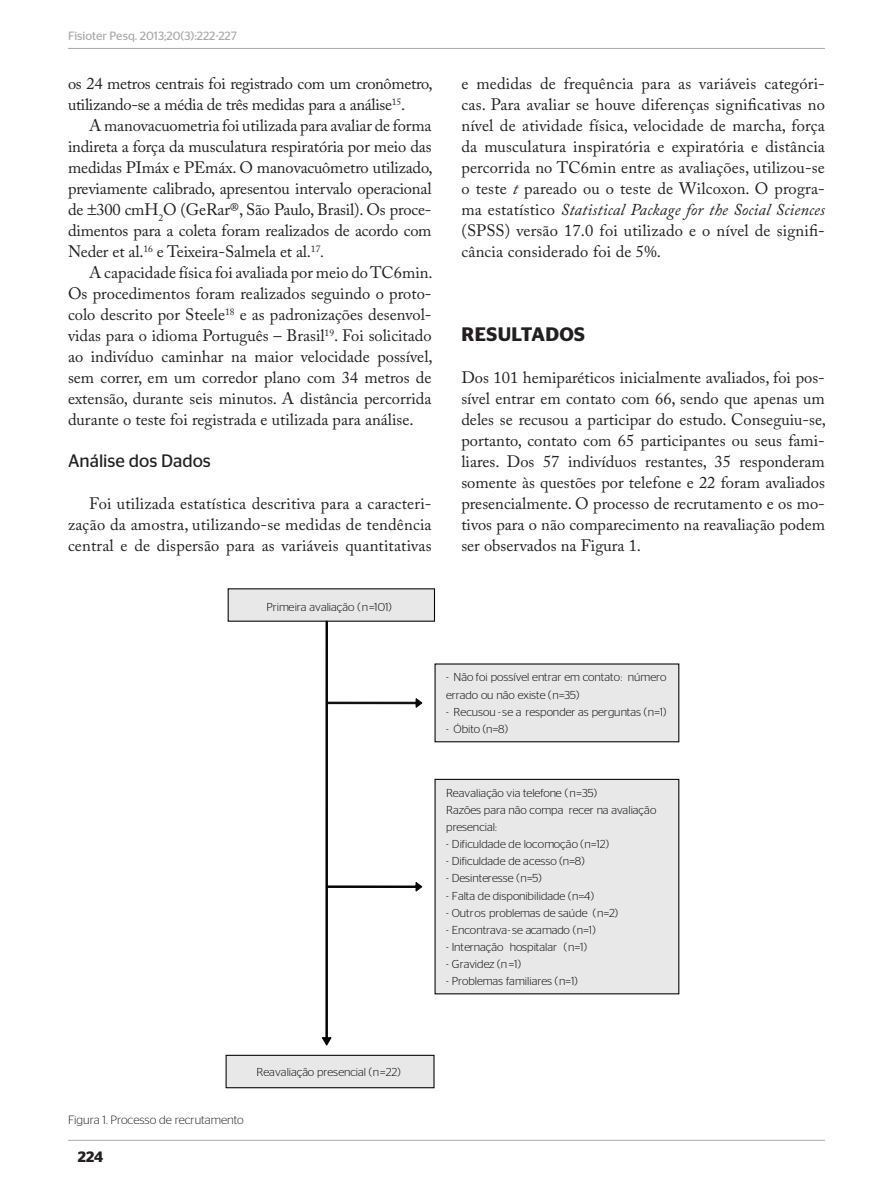
<style>
.page{position:relative;width:893px;height:1191px;background:#fff}
.page>*{position:absolute;margin:0;border:0;box-sizing:border-box;transform-origin:0 0}
.t1{font:600 19.5px "Stag Sans";letter-spacing:.02em;color:#231f20}
.t2{font:18px "Stag Sans";color:#231f20}
.t3{font:16.5px/21px "Adobe Caslon Pro";color:#231f20;text-align:justify}
.t4{font:16.5px/21px "Adobe Caslon Pro";letter-spacing:-.02em;color:#231f20}
.t5{font:600 15px "Stag Sans";color:#231f20}
.t6{font:12px "Stag Sans";color:#a8a9ad}
.t7{font:300 12px "Stag Sans";color:#231f20}
.t8{font:300 11.55px/17px "Stag Sans";color:#050504}
.s1{font-style:italic}
</style>
<div class="page">
<hr style="left:68px;top:1140px;width:757px;height:1px;background:#a8a9ad">
<hr style="left:68px;top:48px;width:757px;height:1px;background:#a8a9ad">
<div style="left:228px;top:589px;width:206px;height:32px;background:#e8e8e9"></div>
<div style="left:435px;top:779px;width:244px;height:214px;background:#e8e8e9"></div>
<div style="left:435px;top:664px;width:244px;height:78px;background:#e8e8e9"></div>
<div style="left:434px;top:663px;width:245px;height:79px;border:1px solid #050504"></div>
<div style="left:226px;top:1055px;width:208px;height:32px;background:#e8e8e9"></div>
<div style="left:226px;top:1054px;width:209px;height:34px;border:1px solid #050504"></div>
<svg style="left:322px;top:621px;width:100px;height:424px"></svg>
<p class="t6" style="left:68px;top:29px;width:170px">Fisioter Pesq. 2013;20(3):222-227</p>
<p class="t4" style="left:68px;top:73px;width:366px">os 24 metros centrais foi registrado com um cronômetro, utilizando-se a média de três medidas para a análise<sup>15</sup>.</p>
<p class="t3" style="left:68px;top:115px;width:366px;text-indent:21px">A manovacuometria foi utilizada para avaliar de forma indireta a força da musculatura respiratória por meio das medidas PImáx e PEmáx. O manovacuômetro utilizado, previamente calibrado, apresentou intervalo operacional de 300 cmH<sub>2</sub>O (GeRar®, São Paulo, Brasil). Os proce&shy;dimentos para a coleta foram realizados de acordo com Neder et al.<sup>16</sup> e Teixeira-Salmela et al.<sup>17</sup><span class="s1">.</span></p>
<p class="t3" style="left:68px;top:262px;width:366px;text-indent:21px">A capacidade física foi avaliada por meio do TC6min.<br>Os procedimentos foram realizados seguindo o proto&shy;colo descrito por Steele<sup>18</sup> e as padronizações desenvol&shy;vidas para o idioma Português – Brasil<sup>19</sup>. Foi solicitado ao indivíduo caminhar na maior velocidade possível, sem correr, em um corredor plano com 34 metros de extensão, durante seis minutos. A distância percorrida durante o teste foi registrada e utilizada para análise.</p>
<p class="t2" style="left:68px;top:451px;width:144px">Análise dos Dados</p>
<p class="t3" style="left:68px;top:493px;width:365px;text-indent:21px">Foi utilizada estatística descritiva para a caracteri&shy;zação da amostra, utilizando-se medidas de tendência central e de dispersão para as variáveis quantitativas</p>
<p class="t8" style="left:266px;top:598px;width:127px">Primeira avaliação (n=101)</p>
<p class="t3" style="left:461px;top:73px;width:365px">e medidas de frequência para as variáveis categóri&shy;cas. Para avaliar se houve diferenças significativas no nível de atividade física, velocidade de marcha, força da musculatura inspiratória e expiratória e distância percorrida no TC6min entre as avaliações, utilizou-se o teste <span class="s1">t</span> pareado ou o teste de Wilcoxon. O progra&shy;ma estatístico <span class="s1">Statistical Package for the Social Sciences </span>(SPSS) versão 17.0 foi utilizado e o nível de signifi&shy;cância considerado foi de 5%.</p>
<p class="t1" style="left:462px;top:323px;width:125px">RESULTADOS</p>
<p class="t3" style="left:461px;top:367px;width:366px">Dos 101 hemiparéticos inicialmente avaliados, foi pos&shy;sível entrar em contato com 66, sendo que apenas um deles se recusou a participar do estudo. Conseguiu-se, portanto, contato com 65 participantes ou seus fami&shy;liares. Dos 57 indivíduos restantes, 35 responderam somente às questões por telefone e 22 foram avaliados presencialmente. O processo de recrutamento e os mo&shy;tivos para o não comparecimento na reavaliação podem ser observados na Figura 1.</p>
<p class="t8" style="left:446px;top:668px;width:222px">- Não foi possível entrar em contato: número errado ou não existe (n=35)</p>
<p class="t8" style="left:446px;top:703px;width:222px">- Recusou - se a responder as perguntas (n=1)</p>
<p class="t8" style="left:446px;top:720px;width:63px">- Óbito (n=8)</p>
<p class="t8" style="left:446px;top:784px;width:212px">Reavaliação via telefone (n=35)<br>Razões para não compa recer na avaliação presencial:</p>
<p class="t8" style="left:446px;top:835px;width:164px">- Dificuldade de locomoção (n=12)</p>
<p class="t8" style="left:446px;top:852px;width:140px">- Dificuldade de acesso (n=8)</p>
<p class="t8" style="left:446px;top:869px;width:97px">- Desinteresse (n=5)</p>
<p class="t8" style="left:446px;top:887px;width:149px">- Falta de disponibilidade (n=4)</p>
<p class="t8" style="left:446px;top:904px;width:173px">- Outros problemas de saúde (n=2)</p>
<p class="t8" style="left:446px;top:921px;width:151px">- Encontrava- se acamado (n=1)</p>
<p class="t8" style="left:446px;top:938px;width:142px">- Internação hospitalar (n=1)</p>
<p class="t8" style="left:446px;top:955px;width:76px">- Gravidez (n =1)</p>
<p class="t8" style="left:446px;top:972px;width:133px">- Problemas familiares (n=1)</p>
<p class="t8" style="left:257px;top:1063px;width:146px">Reavaliação presencial (n=22)</p>
<p class="t7" style="left:68px;top:1113px;width:177px">Figura 1. Processo de recrutamento</p>
<p class="t5" style="left:78px;top:1148px;width:27px">224</p>
</div>
